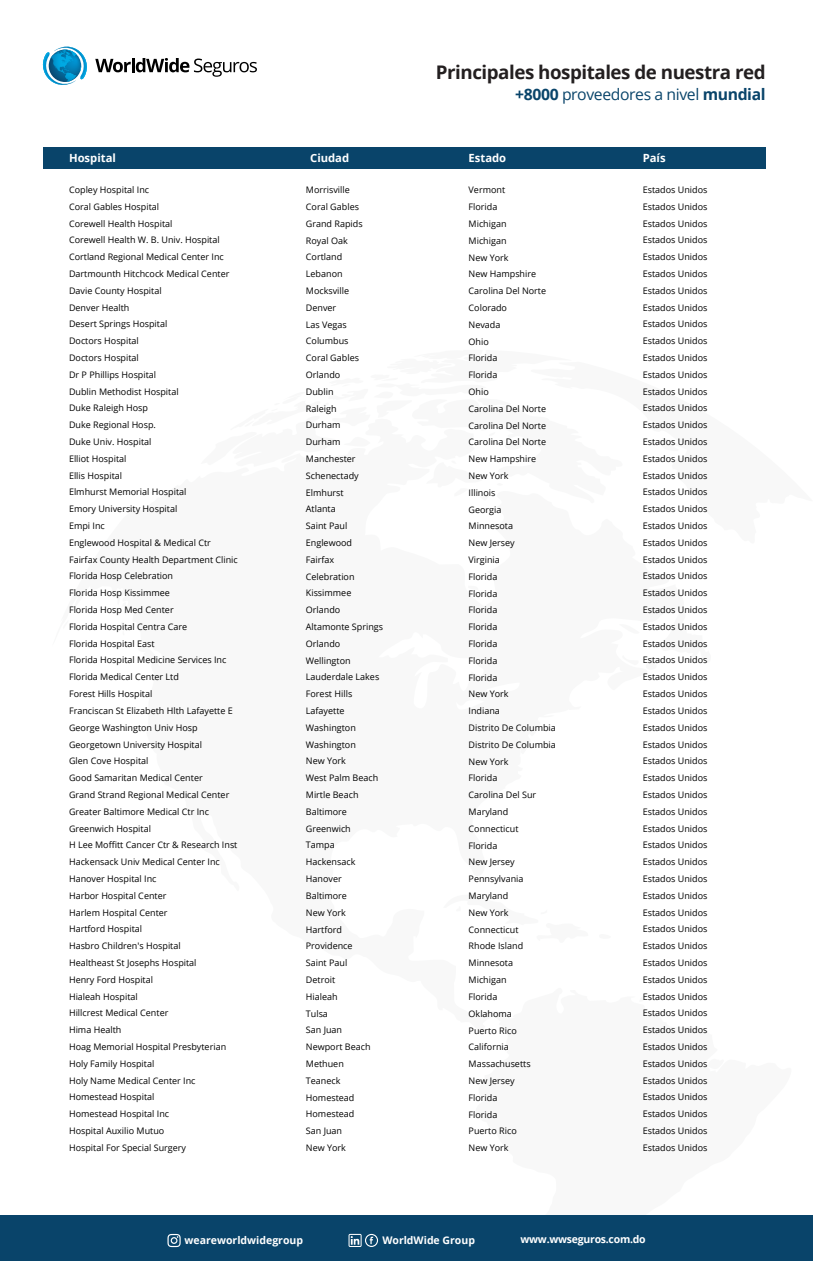
<style>
.page{position:relative;width:813px;height:1261px;background:#fff}
.page>*{position:absolute;margin:0;border:0;box-sizing:border-box;transform-origin:0 0}
.t1{font:700 18.75px "Open Sans";letter-spacing:-.025em;color:#231f20}
.t2{font:15.75px "Open Sans";letter-spacing:-.025em;color:#09446a}
.t3{font:700 11.25px "Open Sans";color:#fff}
.t4{font:700 10.5px "Open Sans";color:#fff}
.t5{font:700 10.5px "Open Sans";letter-spacing:-.025em;color:#fff}
.t6{font:9px/16.8px "Open Sans";color:#000}
.s1{font-weight:700}
</style>
<div class="page">
<div style="left:43px;top:147px;width:722px;height:22px;background:#09446a"></div>
<div style="left:0;top:1215px;width:812px;height:46px;background:#09446a"></div>
<svg style="left:42px;top:46px;width:215px;height:39px"></svg>
<svg style="left:348px;top:1234px;width:30px;height:13px"></svg>
<svg style="left:167px;top:1234px;width:14px;height:13px"></svg>
<h1 class="t1" style="left:436px;top:59px;width:331px">Principales hospitales de nuestra red</h1>
<h2 class="t2" style="left:515px;top:84px;width:252px"><span class="s1">+8000</span> proveedores a nivel <span class="s1">mundial</span></h2>
<p class="t3" style="left:69px;top:150px;width:48px">Hospital</p>
<p class="t3" style="left:310px;top:150px;width:41px">Ciudad</p>
<p class="t3" style="left:468px;top:150px;width:39px">Estado</p>
<p class="t3" style="left:642px;top:150px;width:24px">País</p>
<p class="t6" style="left:642px;top:181px;width:66px;text-align:justify">Estados Unidos Estados Unidos Estados Unidos Estados Unidos Estados Unidos Estados Unidos Estados Unidos Estados Unidos Estados Unidos Estados Unidos Estados Unidos Estados Unidos Estados Unidos Estados Unidos Estados Unidos Estados Unidos Estados Unidos Estados Unidos Estados Unidos Estados Unidos Estados Unidos Estados Unidos Estados Unidos Estados Unidos Estados Unidos Estados Unidos Estados Unidos Estados Unidos Estados Unidos Estados Unidos Estados Unidos Estados Unidos Estados Unidos Estados Unidos Estados Unidos Estados Unidos Estados Unidos Estados Unidos Estados Unidos Estados Unidos Estados Unidos Estados Unidos Estados Unidos Estados Unidos Estados Unidos Estados Unidos Estados Unidos Estados Unidos Estados Unidos Estados Unidos Estados Unidos Estados Unidos Estados Unidos Estados Unidos Estados Unidos Estados Unidos Estados Unidos Estados Unidos</p>
<p class="t6" style="left:69px;top:181px;width:170px">Copley Hospital Inc<br>Coral Gables Hospital<br>Corewell Health Hospital<br>Corewell Health W. B. Univ. Hospital<br>Cortland Regional Medical Center Inc<br>Dartmounth Hitchcock Medical Center<br>Davie County Hospital<br>Denver Health<br>Desert Springs Hospital<br>Doctors Hospital<br>Doctors Hospital<br>Dr P Phillips Hospital<br>Dublin Methodist Hospital<br>Duke Raleigh Hosp<br>Duke Regional Hosp.<br>Duke Univ. Hospital<br>Elliot Hospital<br>Ellis Hospital<br>Elmhurst Memorial Hospital<br>Emory University Hospital<br>Empi Inc<br>Englewood Hospital &amp; Medical Ctr<br>Fairfax County Health Department Clinic<br>Florida Hosp Celebration<br>Florida Hosp Kissimmee<br>Florida Hosp Med Center<br>Florida Hospital Centra Care<br>Florida Hospital East<br>Florida Hospital Medicine Services Inc<br>Florida Medical Center Ltd<br>Forest Hills Hospital<br>Franciscan St Elizabeth Hlth Lafayette E<br>George Washington Univ Hosp<br>Georgetown University Hospital<br>Glen Cove Hospital<br>Good Samaritan Medical Center<br>Grand Strand Regional Medical Center<br>Greater Baltimore Medical Ctr Inc<br>Greenwich Hospital<br>H Lee Moffitt Cancer Ctr &amp; Research Inst<br>Hackensack Univ Medical Center Inc<br>Hanover Hospital Inc<br>Harbor Hospital Center<br>Harlem Hospital Center<br>Hartford Hospital<br>Hasbro Children's Hospital<br>Healtheast St Josephs Hospital<br>Henry Ford Hospital<br>Hialeah Hospital<br>Hillcrest Medical Center<br>Hima Health<br>Hoag Memorial Hospital Presbyterian<br>Holy Family Hospital<br>Holy Name Medical Center Inc<br>Homestead Hospital<br>Homestead Hospital Inc<br>Hospital Auxilio Mutuo<br>Hospital For Special Surgery</p>
<p class="t6" style="left:306px;top:181px;width:79px">Morrisville<br>Coral Gables<br>Grand Rapids<br>Royal Oak<br>Cortland<br>Lebanon<br>Mocksville<br>Denver<br>Las Vegas<br>Columbus<br>Coral Gables<br>Orlando<br>Dublin<br>Raleigh<br>Durham<br>Durham<br>Manchester<br>Schenectady<br>Elmhurst<br>Atlanta<br>Saint Paul<br>Englewood<br>Fairfax<br>Celebration<br>Kissimmee<br>Orlando<br>Altamonte Springs<br>Orlando<br>Wellington<br>Lauderdale Lakes<br>Forest Hills<br>Lafayette<br>Washington<br>Washington<br>New York<br>West Palm Beach<br>Mirtle Beach<br>Baltimore<br>Greenwich<br>Tampa<br>Hackensack<br>Hanover<br>Baltimore<br>New York<br>Hartford<br>Providence<br>Saint Paul<br>Detroit<br>Hialeah<br>Tulsa<br>San Juan<br>Newport Beach<br>Methuen<br>Teaneck<br>Homestead<br>Homestead<br>San Juan<br>New York</p>
<p class="t6" style="left:468px;top:181px;width:89px">Vermont<br>Florida<br>Michigan<br>Michigan<br>New York<br>New Hampshire<br>Carolina Del Norte<br>Colorado<br>Nevada<br>Ohio<br>Florida<br>Florida<br>Ohio<br>Carolina Del Norte<br>Carolina Del Norte<br>Carolina Del Norte<br>New Hampshire<br>New York<br>Illinois<br>Georgia<br>Minnesota<br>New Jersey<br>Virginia<br>Florida<br>Florida<br>Florida<br>Florida<br>Florida<br>Florida<br>Florida<br>New York<br>Indiana<br>Distrito De Columbia<br>Distrito De Columbia<br>New York<br>Florida<br>Carolina Del Sur<br>Maryland<br>Connecticut<br>Florida<br>New Jersey<br>Pennsylvania<br>Maryland<br>New York<br>Connecticut<br>Rhode Island<br>Minnesota<br>Michigan<br>Florida<br>Oklahoma<br>Puerto Rico<br>California<br>Massachusetts<br>New Jersey<br>Florida<br>Florida<br>Puerto Rico<br>New York</p>
<p class="t4" style="left:185px;top:1233px;width:120px">weareworldwidegroup</p>
<p class="t4" style="left:382px;top:1233px;width:94px">WorldWide Group</p>
<p class="t5" style="left:520px;top:1231px;width:127px">www.wwseguros.com.do</p>
</div>
